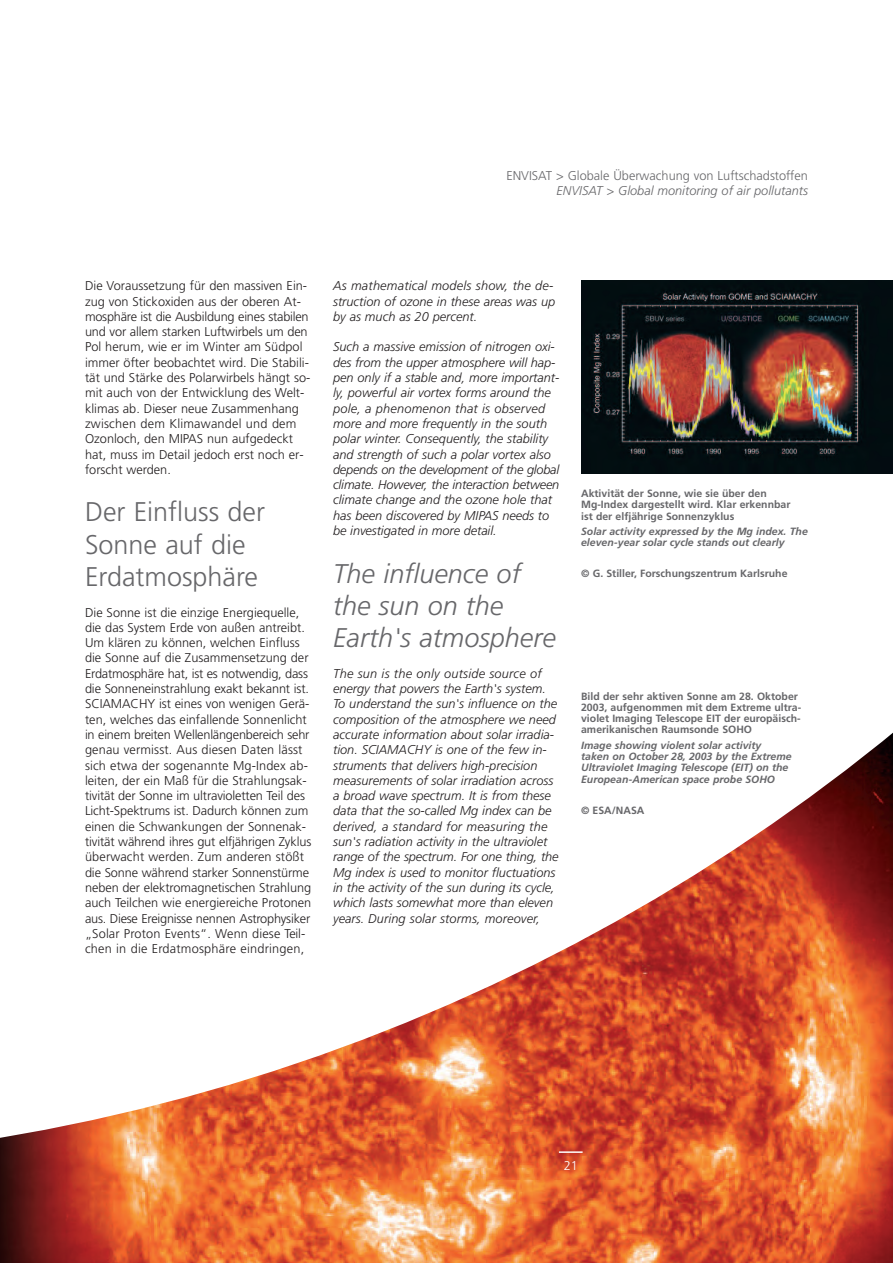
<style>
.page{position:relative;width:893px;height:1263px;background:#fff}
.page>*{position:absolute;margin:0;border:0;box-sizing:border-box;transform-origin:0 0}
.t1{font:italic 300 27px/32.2px "Frutiger";color:#67676a}
.t2{font:300 27px/32.2px "Frutiger";color:#67676a}
.t3{font:300 12.75px/15.3px "Frutiger";color:#231f20}
.t4{font:italic 300 12.75px/15.3px "Frutiger";color:#231f20}
.t5{font:300 12.75px "Frutiger";color:#67676a}
.t6{font:italic 300 12.75px "Frutiger";color:#67676a}
.t7{font:300 12.75px "Frutiger";color:#fff}
.t8{font:700 10.5px/11.2px "Frutiger";color:#67676a}
.t9{font:italic 700 10.5px/11.2px "Frutiger";color:#67676a}
</style>
<div class="page">
<img style="left:0;top:1164px;width:893px;height:99px">
<svg style="left:0;top:732px;width:893px;height:432px"></svg>
<img style="left:581px;top:281px;width:312px;height:192px">
<hr style="left:559px;top:1151px;width:24px;height:2px;background:#fff">
<p class="t5" style="left:506px;top:170px;width:303px">ENVISAT &gt; Globale Überwachung von Luftschadstoffen</p>
<p class="t6" style="left:557px;top:185px;width:253px">ENVISAT &gt; Global monitoring of air pollutants</p>
<p class="t3" style="left:85px;top:279px;width:227px">Die Voraussetzung für den massiven Ein&shy;zug von Stickoxiden aus der oberen At&shy;mosphäre ist die Ausbildung eines stabilen und vor allem starken Luftwirbels um den Pol herum, wie er im Winter am Südpol immer öfter beobachtet wird. Die Stabili&shy;tät und Stärke des Polarwirbels hängt so&shy;mit auch von der Entwicklung des Welt&shy;klimas ab. Dieser neue Zusammenhang zwischen dem Klimawandel und dem Ozonloch, den MIPAS nun aufgedeckt hat, muss im Detail jedoch erst noch er&shy;forscht werden.</p>
<h1 class="t2" style="left:85px;top:498px;width:182px">Der Einfluss der<br>Sonne auf die<br>Erdatmosphäre</h1>
<p class="t3" style="left:85px;top:605px;width:228px">Die Sonne ist die einzige Energiequelle, die das System Erde von außen antreibt.<br>Um klären zu können, welchen Einfluss die Sonne auf die Zusammensetzung der Erdatmosphäre hat, ist es notwendig, dass die Sonneneinstrahlung exakt bekannt ist.<br>SCIAMACHY ist eines von wenigen Gerä&shy;ten, welches das einfallende Sonnenlicht in einem breiten Wellenlängenbereich sehr genau vermisst. Aus diesen Daten lässt sich etwa der sogenannte Mg-Index ab&shy;leiten, der ein Maß für die Strahlungsak&shy;tivität der Sonne im ultravioletten Teil des Licht-Spektrums ist. Dadurch können zum einen die Schwankungen der Sonnenak&shy;tivität während ihres gut elfjährigen Zyklus überwacht werden. Zum anderen stößt die Sonne während starker Sonnenstürme neben der elektromagnetischen Strahlung auch Teilchen wie energiereiche Protonen aus. Diese Ereignisse nennen Astrophysiker „Solar Proton Events“. Wenn diese Teil&shy;chen in die Erdatmosphäre eindringen,</p>
<p class="t4" style="left:333px;top:279px;width:224px">As mathematical models show, the de&shy;struction of ozone in these areas was up by as much as 20 percent.</p>
<p class="t4" style="left:333px;top:340px;width:228px">Such a massive emission of nitrogen oxi&shy;des from the upper atmosphere will hap&shy;pen only if a stable and, more important&shy;ly, powerful air vortex forms around the pole, a phenomenon that is observed more and more frequently in the south polar winter. Consequently, the stability and strength of such a polar vortex also depends on the development of the global climate. However, the interaction between climate change and the ozone hole that has been discovered by MIPAS needs to be investigated in more detail.</p>
<h1 class="t1" style="left:333px;top:559px;width:224px">The influence of the sun on the<br>Earth's atmosphere</h1>
<p class="t4" style="left:333px;top:667px;width:227px">The sun is the only outside source of energy that powers the Earth's system.<br>To understand the sun's influence on the composition of the atmosphere we need accurate information about solar irradia&shy;tion. SCIAMACHY is one of the few in&shy;struments that delivers high-precision measurements of solar irradiation across a broad wave spectrum. It is from these data that the so-called Mg index can be derived, a standard for measuring the sun's radiation activity in the ultraviolet range of the spectrum. For one thing, the Mg index is used to monitor fluctuations in the activity of the sun during its cycle, which lasts somewhat more than eleven years. During solar storms, moreover,</p>
<p class="t8" style="left:581px;top:489px;width:211px">Aktivität der Sonne, wie sie über den<br>Mg-Index dargestellt wird. Klar erkennbar ist der elfjährige Sonnenzyklus</p>
<p class="t9" style="left:581px;top:527px;width:228px">Solar activity expressed by the Mg index. The eleven-year solar cycle stands out clearly</p>
<p class="t8" style="left:581px;top:569px;width:208px">© G. Stiller, Forschungszentrum Karlsruhe</p>
<p class="t8" style="left:581px;top:691px;width:222px">Bild der sehr aktiven Sonne am 28. Oktober 2003, aufgenommen mit dem Extreme ultra&shy;violet Imaging Telescope EIT der europäisch&shy;amerikanischen Raumsonde SOHO</p>
<p class="t9" style="left:581px;top:740px;width:212px">Image showing violent solar activity taken on October 28, 2003 by the Extreme Ultraviolet Imaging Telescope (EIT) on the European-American space probe SOHO</p>
<p class="t8" style="left:581px;top:805px;width:65px">© ESA/NASA</p>
<p class="t7" style="left:564px;top:1161px;width:16px">21</p>
</div>
